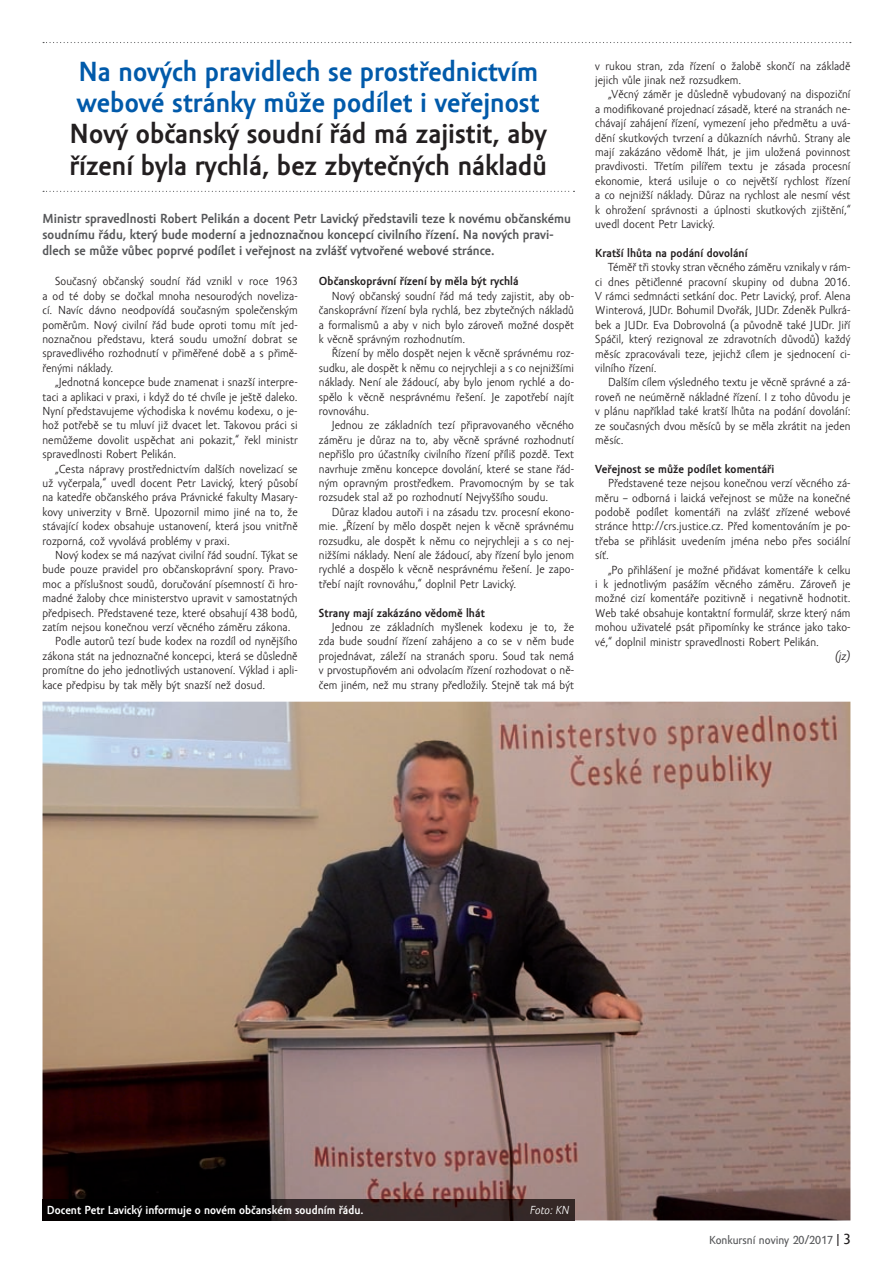
<style>
.page{position:relative;width:893px;height:1263px;background:#fff}
.page>*{position:absolute;margin:0;border:0;box-sizing:border-box;transform-origin:0 0}
.t1{font:700 28.5px/31.3px "Amor Sans Pro";color:#231f20}
.t2{font:700 28.5px/31.3px "Amor Sans Pro";color:#015aaa}
.t3{font:700 13.5px/16.2px "Amor Sans Pro";color:#57585a}
.t4{font:12px/14.4px "Amor Sans Pro";letter-spacing:.005em;color:#231f20;text-align:justify}
.t5{font:700 12px "Amor Sans Pro";letter-spacing:.005em;color:#231f20}
.t6{font:700 12px "Amor Sans Pro";color:#fff}
.t7{font:12px "Amor Sans Text Pro";color:#57585a}
.t8{font:italic 12px "Amor Sans Pro";color:#fff}
.t9{font:italic 12px "Amor Sans Pro";color:#231f20}
.s1{color:#231f20}
.s2{font-size:15px;color:#231f20}
</style>
<div class="page">
<svg style="left:43px;top:191px;width:531px;height:1px"></svg>
<svg style="left:43px;top:42px;width:808px;height:1px"></svg>
<img style="left:43px;top:702px;width:807px;height:518px">
<img style="left:43px;top:1199px;width:531px;height:21px">
<h1 class="t2" style="left:77px;top:56px;width:464px">Na nových pravidlech se prostřednictvím webové stránky může podílet i veřejnost</h1>
<h1 class="t1" style="left:70px;top:119px;width:479px">Nový občanský soudní řád má zajistit, aby řízení byla rychlá, bez zbytečných nákladů</h1>
<p class="t3" style="left:43px;top:210px;width:530px">Ministr spravedlnosti Robert Pelikán a docent Petr Lavický představili teze k novému občanskému soudnímu řádu, který bude moderní a jednoznačnou koncepcí civilního řízení. Na nových pravi&shy;dlech se může vůbec poprvé podílet i veřejnost na zvlášť vytvořené webové stránce.</p>
<p class="t4" style="left:43px;top:274px;width:257px;text-indent:13px">Současný občanský soudní řád vznikl v roce 1963 a od té doby se dočkal mnoha nesourodých noveliza&shy;cí. Navíc dávno neodpovídá současným společenským poměrům. Nový civilní řád bude oproti tomu mít jed&shy;noznačnou představu, která soudu umožní dobrat se spravedlivého rozhodnutí v přiměřené době a s přimě&shy;řenými náklady.</p>
<p class="t4" style="left:43px;top:375px;width:257px;text-indent:13px">„Jednotná koncepce bude znamenat i snazší interpre&shy;taci a aplikaci v praxi, i když do té chvíle je ještě daleko.<br>Nyní představujeme východiska k novému kodexu, o je&shy;hož potřebě se tu mluví již dvacet let. Takovou práci si nemůžeme dovolit uspěchat ani pokazit,“ řekl ministr spravedlnosti Robert Pelikán.</p>
<p class="t4" style="left:43px;top:462px;width:257px;text-indent:13px">„Cesta nápravy prostřednictvím dalších novelizací se už vyčerpala,“ uvedl docent Petr Lavický, který působí na katedře občanského práva Právnické fakulty Masary&shy;kovy univerzity v Brně. Upozornil mimo jiné na to, že stávající kodex obsahuje ustanovení, která jsou vnitřně rozporná, což vyvolává problémy v praxi.</p>
<p class="t4" style="left:55px;top:548px;width:244px">Nový kodex se má nazývat civilní řád soudní. Týkat se</p>
<p class="t4" style="left:43px;top:562px;width:257px">bude pouze pravidel pro občanskoprávní spory. Pravo-</p>
<p class="t4" style="left:43px;top:577px;width:257px">moc a příslušnost soudů, doručování písemností či hro-</p>
<p class="t4" style="left:43px;top:591px;width:257px">madné žaloby chce ministerstvo upravit v samostatných</p>
<p class="t4" style="left:43px;top:606px;width:257px">předpisech. Představené teze, které obsahují 438 bodů,</p>
<p class="t4" style="left:43px;top:620px;width:249px">zatím nejsou konečnou verzí věcného záměru zákona.</p>
<p class="t4" style="left:55px;top:634px;width:244px">Podle autorů tezí bude kodex na rozdíl od nynějšího</p>
<p class="t4" style="left:43px;top:649px;width:257px">zákona stát na jednoznačné koncepci, která se důsledně</p>
<p class="t4" style="left:43px;top:663px;width:257px">promítne do jeho jednotlivých ustanovení. Výklad i apli-</p>
<p class="t4" style="left:43px;top:678px;width:224px">kace předpisu by tak měly být snazší než dosud.</p>
<p class="t5" style="left:319px;top:275px;width:201px">Občanskoprávní řízení by měla být rychlá</p>
<p class="t4" style="left:319px;top:289px;width:257px;text-indent:13px">Nový občanský soudní řád má tedy zajistit, aby ob&shy;čanskoprávní řízení byla rychlá, bez zbytečných nákladů a formalismů a aby v nich bylo zároveň možné dospět k věcně správným rozhodnutím.</p>
<p class="t4" style="left:319px;top:346px;width:257px;text-indent:13px">Řízení by mělo dospět nejen k věcně správnému roz&shy;sudku, ale dospět k němu co nejrychleji a s co nejnižšími náklady. Není ale žádoucí, aby bylo jenom rychlé a do&shy;spělo k věcně nesprávnému řešení. Je zapotřebí najít rovnováhu.</p>
<p class="t4" style="left:319px;top:418px;width:257px;text-indent:13px">Jednou ze základních tezí připravovaného věcného záměru je důraz na to, aby věcně správné rozhodnutí nepřišlo pro účastníky civilního řízení příliš pozdě. Text navrhuje změnu koncepce dovolání, které se stane řád&shy;ným opravným prostředkem. Pravomocným by se tak rozsudek stal až po rozhodnutí Nejvyššího soudu.</p>
<p class="t4" style="left:319px;top:505px;width:257px;text-indent:13px">Důraz kladou autoři i na zásadu tzv. procesní ekono&shy;mie. „Řízení by mělo dospět nejen k věcně správnému rozsudku, ale dospět k němu co nejrychleji a s co nej&shy;nižšími náklady. Není ale žádoucí, aby řízení bylo jenom rychlé a dospělo k věcně nesprávnému řešení. Je zapo&shy;třebí najít rovnováhu,“ doplnil Petr Lavický.</p>
<p class="t5" style="left:319px;top:606px;width:167px">Strany mají zakázáno vědomě lhát</p>
<p class="t4" style="left:319px;top:620px;width:257px;text-indent:13px">Jednou ze základních myšlenek kodexu je to, že zda bude soudní řízení zahájeno a co se v něm bude projednávat, záleží na stranách sporu. Soud tak nemá v prvostupňovém ani odvolacím řízení rozhodovat o ně&shy;čem jiném, než mu strany předložily. Stejně tak má být</p>
<p class="t4" style="left:595px;top:59px;width:257px">v rukou stran, zda řízení o žalobě skončí na základě jejich vůle jinak než rozsudkem.</p>
<p class="t4" style="left:595px;top:87px;width:257px;text-indent:13px">„Věcný záměr je důsledně vybudovaný na dispoziční a modifikované projednací zásadě, které na stranách ne&shy;chávají zahájení řízení, vymezení jeho předmětu a uvá&shy;dění skutkových tvrzení a důkazních návrhů. Strany ale mají zakázáno vědomě lhát, je jim uložená povinnost pravdivosti. Třetím pilířem textu je zásada procesní ekonomie, která usiluje o co největší rychlost řízení a co nejnižší náklady. Důraz na rychlost ale nesmí vést k ohrožení správnosti a úplnosti skutkových zjištění,“ uvedl docent Petr Lavický.</p>
<p class="t5" style="left:595px;top:246px;width:154px">Kratší lhůta na podání dovolání</p>
<p class="t4" style="left:595px;top:260px;width:257px;text-indent:13px">Téměř tři stovky stran věcného záměru vznikaly v rám&shy;ci dnes pětičlenné pracovní skupiny od dubna 2016.<br>V rámci sedmnácti setkání doc. Petr Lavický, prof. Alena Winterová, JUDr. Bohumil Dvořák, JUDr. Zdeněk Pulkrá&shy;bek a JUDr. Eva Dobrovolná (a původně také JUDr. Jiří Spáčil, který rezignoval ze zdravotních důvodů) každý měsíc zpracovávali teze, jejichž cílem je sjednocení ci&shy;vilního řízení.</p>
<p class="t4" style="left:595px;top:375px;width:257px;text-indent:13px">Dalším cílem výsledného textu je věcně správné a zá&shy;roveň ne neúměrně nákladné řízení. I z toho důvodu je v plánu například také kratší lhůta na podání dovolání: ze současných dvou měsíců by se měla zkrátit na jeden měsíc.</p>
<p class="t5" style="left:595px;top:462px;width:180px">Veřejnost se může podílet komentáři</p>
<p class="t4" style="left:595px;top:476px;width:257px;text-indent:13px">Představené teze nejsou konečnou verzí věcného zá&shy;měru – odborná i laická veřejnost se může na konečné podobě podílet komentáři na zvlášť zřízené webové stránce http://crs.justice.cz. Před komentováním je po&shy;třeba se přihlásit uvedením jména nebo přes sociální síť.</p>
<p class="t4" style="left:595px;top:563px;width:257px;text-indent:13px">„Po přihlášení je možné přidávat komentáře k celku i k jednotlivým pasážím věcného záměru. Zároveň je možné cizí komentáře pozitivně i negativně hodnotit.<br>Web také obsahuje kontaktní formulář, skrze který nám mohou uživatelé psát připomínky ke stránce jako tako&shy;vé,“ doplnil ministr spravedlnosti Robert Pelikán.</p>
<p class="t9" style="left:835px;top:650px;width:17px">(jz)</p>
<p class="t6" style="left:47px;top:1203px;width:318px">Docent Petr Lavický informuje o novém občanském soudním řádu.</p>
<p class="t8" style="left:530px;top:1203px;width:41px">Foto: KN</p>
<p class="t7" style="left:709px;top:1234px;width:143px">Konkursní noviny 20/2017 <span class="s1">|</span> <span class="s2">3</span></p>
</div>
